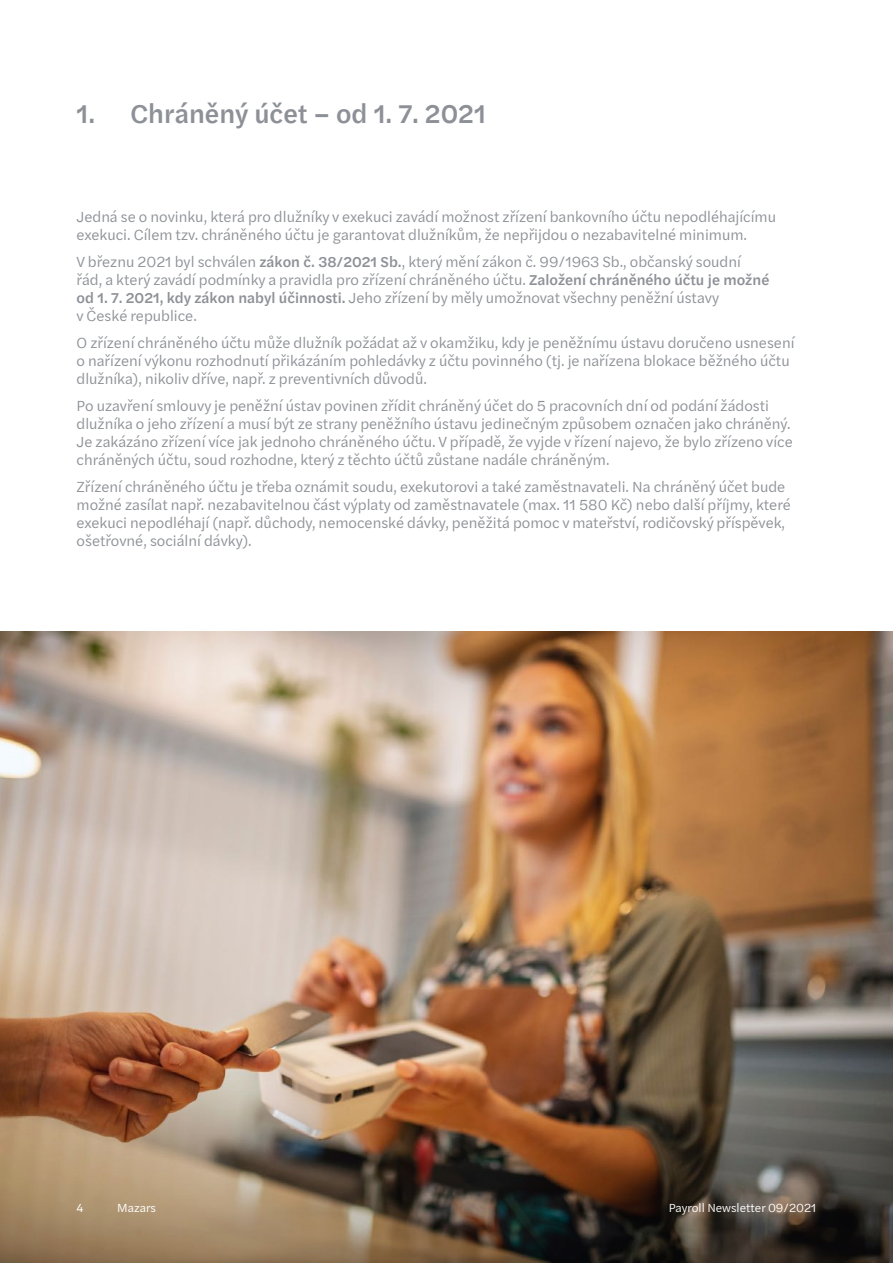
<style>
.page{position:relative;width:893px;height:1263px;background:#fff}
.page>*{position:absolute;margin:0;border:0;box-sizing:border-box;transform-origin:0 0}
.t1{font:500 27px "Halyard Text";color:#8d9197}
.t2{font:15px/18px "Halyard Text";color:#8d9197}
.t3{font:12px "Halyard Text";color:#fff}
.s1{font-weight:500}
</style>
<div class="page">
<img style="left:0;top:631px;width:893px;height:326px">
<img style="left:0;top:957px;width:893px;height:306px">
<h1 class="t1" style="left:77px;top:94px;width:411px">1. Chráněný účet – od 1. 7. 2021</h1>
<p class="t2" style="left:77px;top:207px;width:701px">Jedná se o novinku, která pro dlužníky v exekuci zavádí možnost zřízení bankovního účtu nepodléhajícímu exekuci. Cílem tzv. chráněného účtu je garantovat dlužníkům, že nepřijdou o nezabavitelné minimum.</p>
<p class="t2" style="left:77px;top:252px;width:694px">V březnu 2021 byl schválen <span class="s1">zákon č. 38/2021 Sb.</span>, který mění zákon č. 99/1963 Sb., občanský soudní řád, a který zavádí podmínky a pravidla pro zřízení chráněného účtu. <span class="s1">Založení chráněného účtu je možné od 1. 7. 2021, kdy zákon nabyl účinnosti.</span> Jeho zřízení by měly umožnovat všechny peněžní ústavy<br>v České republice.</p>
<p class="t2" style="left:77px;top:333px;width:719px">O zřízení chráněného účtu může dlužník požádat až v okamžiku, kdy je peněžnímu ústavu doručeno usnesení o nařízení výkonu rozhodnutí přikázáním pohledávky z účtu povinného (tj. je nařízena blokace běžného účtu dlužníka), nikoliv dříve, např. z preventivních důvodů.</p>
<p class="t2" style="left:77px;top:396px;width:718px">Po uzavření smlouvy je peněžní ústav povinen zřídit chráněný účet do 5 pracovních dní od podání žádosti dlužníka o jeho zřízení a musí být ze strany peněžního ústavu jedinečným způsobem označen jako chráněný.<br>Je zakázáno zřízení více jak jednoho chráněného účtu. V případě, že vyjde v řízení najevo, že bylo zřízeno více chráněných účtu, soud rozhodne, který z těchto účtů zůstane nadále chráněným.</p>
<p class="t2" style="left:77px;top:477px;width:716px">Zřízení chráněného účtu je třeba oznámit soudu, exekutorovi a také zaměstnavateli. Na chráněný účet bude možné zasílat např. nezabavitelnou část výplaty od zaměstnavatele (max. 11 580 Kč) nebo další příjmy, které exekuci nepodléhají (např. důchody, nemocenské dávky, peněžitá pomoc v mateřství, rodičovský příspěvek, ošetřovné, sociální dávky).</p>
<p class="t3" style="left:77px;top:1199px;width:9px">4</p>
<p class="t3" style="left:117px;top:1199px;width:40px">Mazars</p>
<p class="t3" style="left:669px;top:1199px;width:149px">Payroll Newsletter 09/2021</p>
</div>
